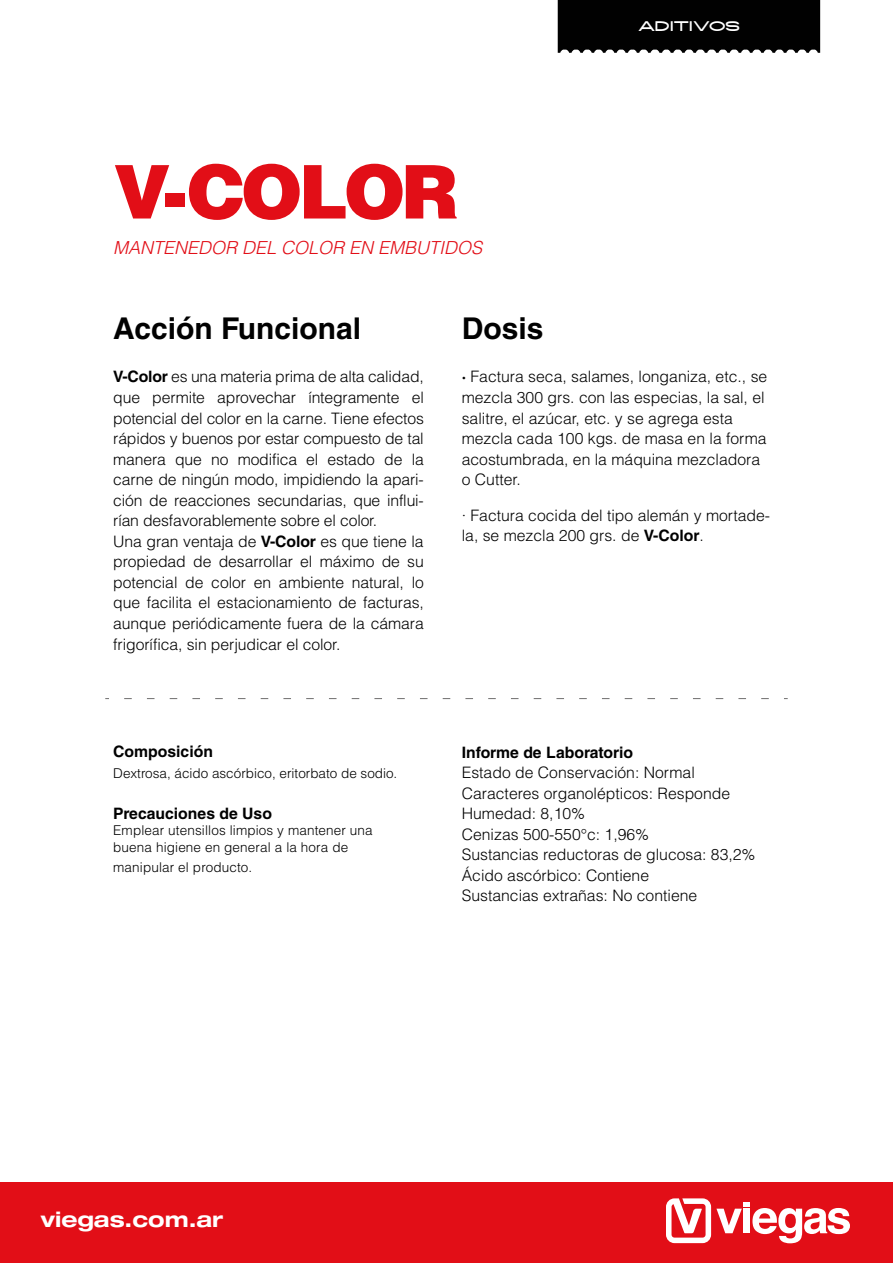
<style>
.page{position:relative;width:893px;height:1263px;background:#fff}
.page>*{position:absolute;margin:0;border:0;box-sizing:border-box;transform-origin:0 0}
.t1{font:900 74.1px "Helvetica LT Std";letter-spacing:-.055em;color:#e20e17}
.t2{font:700 30px "Helvetica LT Std";color:#010101}
.t3{font:700 expanded 21.15px "Helvetica Neue LT Std";color:#fff}
.t4{font:italic 300 18px "Helvetica LT Std";color:#e20e17}
.t5{font:300 15.75px/20.5px "Helvetica LT Std";letter-spacing:-.005em;color:#010101}
.t6{font:700 15.75px "Helvetica LT Std";color:#010101}
.t7{font:13.95px "High Cruiser PERSONALUSEONLY";color:#fff}
.t8{font:300 13.5px/16.2px "Helvetica LT Std";letter-spacing:.01em;color:#010101}
.s1{font-weight:700}
</style>
<div class="page">
<div style="left:558px;top:0;width:262px;height:53px;background:#010101"></div>
<div style="left:0;top:1182px;width:893px;height:81px;background:#e20e17"></div>
<svg style="left:666px;top:1198px;width:184px;height:45px"></svg>
<svg style="left:124px;top:698px;width:645px;height:1px"></svg>
<h1 class="t1" style="left:113px;top:143px;width:347px">V-COLOR</h1>
<p class="t4" style="left:113px;top:237px;width:371px">MANTENEDOR DEL COLOR EN EMBUTIDOS</p>
<p class="t7" style="left:638px;top:18px;width:104px">ADITIVOS</p>
<h2 class="t2" style="left:113px;top:311px;width:249px">Acción Funcional</h2>
<p class="t5" style="left:113px;top:366px;width:312px"><span class="s1">V-Color</span> es una materia prima de alta calidad, que permite aprovechar íntegramente el potencial del color en la carne. Tiene efectos rápidos y buenos por estar compuesto de tal manera que no modifica el estado de la carne de ningún modo, impidiendo la apari&shy;ción de reacciones secundarias, que influi&shy;rían desfavorablemente sobre el color.<br>Una gran ventaja de <span class="s1">V-Color</span> es que tiene la propiedad de desarrollar el máximo de su potencial de color en ambiente natural, lo que facilita el estacionamiento de facturas, aunque periódicamente fuera de la cámara frigorífica, sin perjudicar el color.</p>
<p class="t6" style="left:113px;top:742px;width:101px">Composición</p>
<p class="t8" style="left:113px;top:765px;width:286px">Dextrosa, ácido ascórbico, eritorbato de sodio.</p>
<p class="t6" style="left:113px;top:804px;width:160px">Precauciones de Uso</p>
<p class="t8" style="left:113px;top:822px;width:261px">Emplear utensillos limpios y mantener una buena higiene en general a la hora de</p>
<p class="t8" style="left:113px;top:859px;width:141px">manipular el producto.</p>
<h2 class="t2" style="left:462px;top:311px;width:83px">Dosis</h2>
<p class="t5" style="left:462px;top:366px;width:307px"><span class="s1">·</span> Factura seca, salames, longaniza, etc., se mezcla 300 grs. con las especias, la sal, el salitre, el azúcar, etc. y se agrega esta mezcla cada 100 kgs. de masa en la forma acostumbrada, en la máquina mezcladora o Cutter.</p>
<p class="t5" style="left:462px;top:505px;width:310px">· Factura cocida del tipo alemán y mortade&shy;la, se mezcla 200 grs. de <span class="s1">V-Color</span>.</p>
<p class="t6" style="left:462px;top:742px;width:173px">Informe de Laboratorio</p>
<p class="t5" style="left:462px;top:762px;width:295px">Estado de Conservación: Normal<br>Caracteres organolépticos: Responde<br>Humedad: 8,10%<br>Cenizas 500-550°c: 1,96%<br>Sustancias reductoras de glucosa: 83,2%<br>Ácido ascórbico: Contiene<br>Sustancias extrañas: No contiene</p>
<h3 class="t3" style="left:41px;top:1206px;width:184px">viegas.com.ar</h3>
</div>
